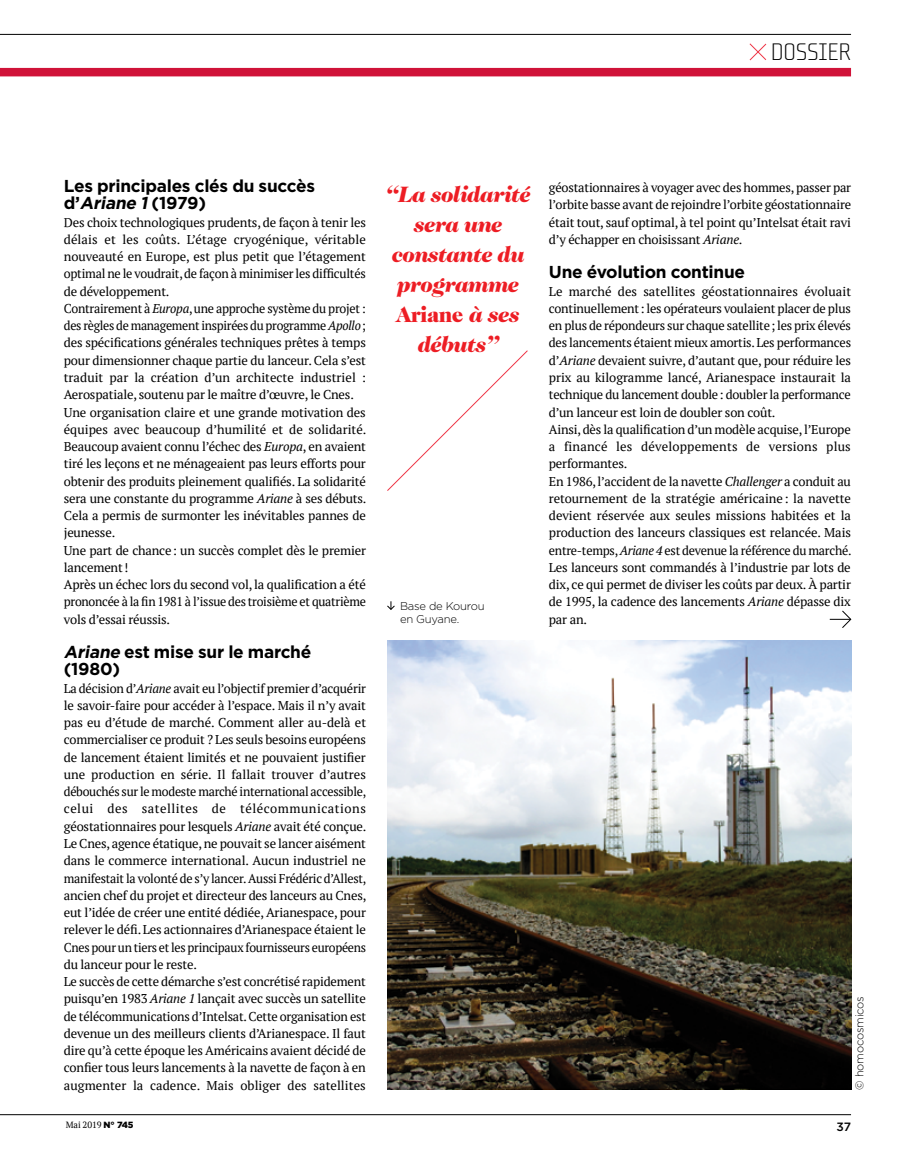
<style>
.page{position:relative;width:915px;height:1170px;background:#fff}
.page>*{position:absolute;margin:0;border:0;box-sizing:border-box;transform-origin:0 0}
.t1{font:25.95px "Transfer B Gauge";letter-spacing:-.01em;color:#000}
.t2{font:italic 900 22.5px/30px "Caslon Two Twenty Four";letter-spacing:-.025em;color:#ed1d24;text-align:center}
.t3{font:700 17.25px/17.2px "Gotham";letter-spacing:-.015em;color:#000}
.t4{font:12.75px/17.2px "PT Serif";letter-spacing:-.015em;color:#000}
.t5{font:500 12px "Gotham";color:#000}
.t6{font:300 11.25px/13.5px "Gotham";letter-spacing:-.02em;color:#000}
.t7{font:9px "PT Serif";letter-spacing:-.005em;color:#000}
.s1{font-style:italic}
.s2{font-style:normal}
.s3{font-family:"Gotham";font-weight:900}
</style>
<div class="page">
<hr style="left:0;top:1114px;width:850px;height:1px;background:#000">
<hr style="left:0;top:34px;width:850px;height:1px;background:#000">
<svg style="left:749px;top:43px;width:17px;height:18px"></svg>
<div style="left:0;top:68px;width:850px;height:8px;background:#d01339"></div>
<svg style="left:829px;top:610px;width:22px;height:18px"></svg>
<svg style="left:387px;top:350px;width:141px;height:141px"></svg>
<svg style="left:387px;top:601px;width:8px;height:9px"></svg>
<img style="left:387px;top:641px;width:463px;height:448px">
<h1 class="t1" style="left:770px;top:38px;width:82px">DOSSIER</h1>
<h3 class="t3" style="left:64px;top:177px;width:253px">Les principales clés du succès d’<span class="s1">Ariane1</span>(1979)</h3>
<p class="t4" style="left:64px;top:213px;width:304px">Des choix technologiques prudents, de façon à tenir les délais et les coûts. L’étage cryogénique, véritable nouveauté en Europe, est plus petit que l’étagement optimal ne le voudrait, de façon à minimiser les difficultés de développement.<br>Contrairement à <span class="s1">Europa</span>, une approche système du projet : des règles de management inspirées du programme <span class="s1">Apollo</span>; des spécifications générales techniques prêtes à temps pour dimensionner chaque partie du lanceur. Cela s’est traduit par la création d’un architecte industriel :<br>Aerospatiale, soutenu par le maître d’œuvre, le Cnes.<br>Une organisation claire et une grande motivation des équipes avec beaucoup d’humilité et de solidarité.<br>Beaucoup avaient connu l’échec des <span class="s1">Europa</span>, en avaient tiré les leçons et ne ménageaient pas leurs efforts pour obtenir des produits pleinement qualifiés. La solidarité sera une constante du programme <span class="s1">Ariane</span> à ses débuts.<br>Cela a permis de surmonter les inévitables pannes de jeunesse.<br>Une part de chance: un succès complet dès le premier lancement!<br>Après un échec lors du second vol, la qualification a été prononcée à la fin 1981 à l’issue des troisième et quatrième vols d’essai réussis.</p>
<h3 class="t3" style="left:64px;top:643px;width:249px"><span class="s1">Ariane</span> est mise sur le marché (1980)</h3>
<p class="t4" style="left:64px;top:679px;width:304px">La décision d’<span class="s1">Ariane</span> avait eu l’objectif premier d’acquérir le savoir-faire pour accéder à l’espace. Mais il n’y avait pas eu d’étude de marché. Comment aller au-delà et commercialiser ce produit ? Les seuls besoins européens de lancement étaient limités et ne pouvaient justifier une production en série. Il fallait trouver d’autres débouchés sur le modeste marché international accessible, celui des satellites de télécommunications géostationnaires pour lesquels <span class="s1">Ariane</span> avait été conçue.<br>Le Cnes, agence étatique, ne pouvait se lancer aisément dans le commerce international. Aucun industriel ne manifestait la volonté de s’y lancer. Aussi Frédéric d’Allest, ancien chef du projet et directeur des lanceurs au Cnes, eut l’idée de créer une entité dédiée, Arianespace, pour relever le défi. Les actionnaires d’Arianespace étaient le Cnes pour un tiers et les principaux fournisseurs européens du lanceur pour le reste.<br>Le succès de cette démarche s’est concrétisé rapidement puisqu’en 1983 <span class="s1">Ariane 1</span> lançait avec succès un satellite de télécommunications d’Intelsat. Cette organisation est devenue un des meilleurs clients d’Arianespace. Il faut dire qu’à cette époque les Américains avaient décidé de confier tous leurs lancements à la navette de façon à en augmenter la cadence. Mais obliger des satellites</p>
<h2 class="t2" style="left:385px;top:179px;width:146px">“La solidarité sera une constante du programme<br><span class="s2">Ariane</span> à ses débuts”</h2>
<p class="t6" style="left:400px;top:598px;width:86px">Base de Kourou en Guyane.</p>
<p class="t4" style="left:548px;top:179px;width:304px;text-align:justify">géostationnaires à voyager avec des hommes, passer par l’orbite basse avant de rejoindre l’orbite géostationnaire était tout, sauf optimal, à tel point qu’Intelsat était ravi d’y échapper en choisissant <span class="s1">Ariane</span>.</p>
<h3 class="t3" style="left:548px;top:263px;width:198px">Une évolution continue</h3>
<p class="t4" style="left:548px;top:282px;width:304px">Le marché des satellites géostationnaires évoluait continuellement: les opérateurs voulaient placer de plus en plus de répondeurs sur chaque satellite; les prix élevés des lancements étaient mieux amortis. Les performances d’<span class="s1">Ariane</span> devaient suivre, d’autant que, pour réduire les prix au kilogramme lancé, Arianespace instaurait la technique du lancement double: doubler la performance d’un lanceur est loin de doubler son coût.<br>Ainsi, dès la qualification d’un modèle acquise, l’Europe a financé les développements de versions plus performantes.<br>En 1986, l’accident de la navette <span class="s1">Challenger</span> a conduit au retournement de la stratégie américaine: la navette devient réservée aux seules missions habitées et la production des lanceurs classiques est relancée. Mais entre-temps, <span class="s1">Ariane 4</span> est devenue la référence du marché.<br>Les lanceurs sont commandés à l’industrie par lots de dix, ce qui permet de diviser les coûts par deux. À partir de 1995, la cadence des lancements <span class="s1">Ariane</span> dépasse dix par an.</p>
<p class="t6" style="left:852px;top:1089px;width:95px;rotate:-90deg">© homocosmicos</p>
<p class="t7" style="left:66px;top:1119px;width:69px">Mai 2019 <span class="s3">N° 745</span></p>
<p class="t5" style="left:836px;top:1118px;width:16px">37</p>
</div>
